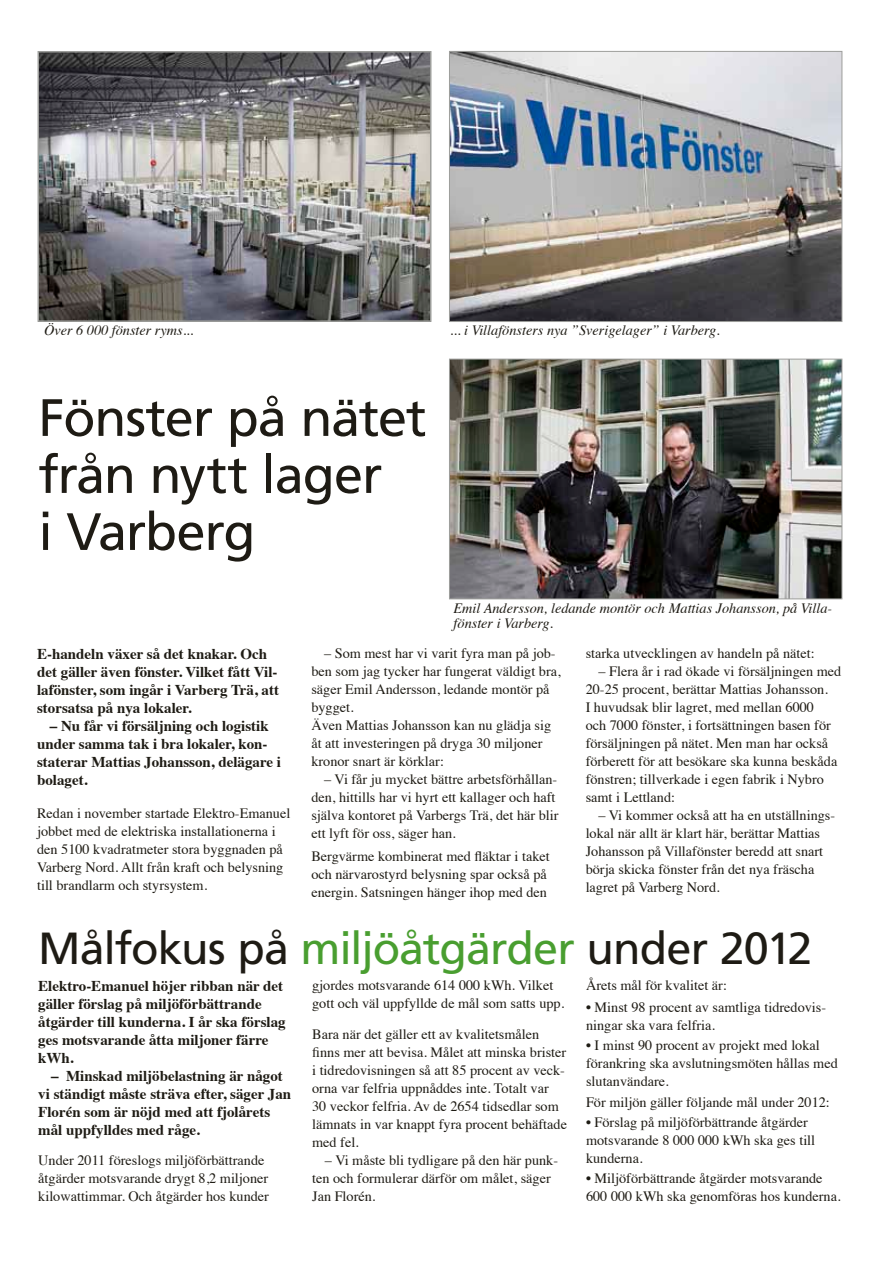
<style>
.page{position:relative;width:893px;height:1263px;background:#fff}
.page>*{position:absolute;margin:0;border:0;box-sizing:border-box;transform-origin:0 0}
.t1{font:52.5px/57px "Frutiger";letter-spacing:-.02em;color:#1e1b14}
.t2{font:45px "Frutiger";letter-spacing:-.025em;color:#1e1b14}
.t3{font:700 15px/18px "Times";color:#1e1b14}
.t4{font:14.25px/18px "Times";color:#1e1b14}
.t5{font:italic 14.25px/15px "Times";color:#1e1b14}
.s1{color:#499e30}
</style>
<div class="page">
<img style="left:451px;top:53px;width:389px;height:267px">
<div style="left:449px;top:51px;width:393px;height:271px;border:1px solid #9e9f9c"></div>
<img style="left:451px;top:361px;width:389px;height:236px">
<div style="left:449px;top:359px;width:393px;height:240px;border:1px solid #9e9f9c"></div>
<img style="left:41px;top:54px;width:387px;height:265px">
<div style="left:38px;top:51px;width:393px;height:271px;border:2px solid #9e9f9c"></div>
<p class="t5" style="left:44px;top:322px;width:151px">Över 6 000 fönster ryms...</p>
<p class="t5" style="left:450px;top:322px;width:271px">... i Villafönsters nya ”Sverigelager” i Varberg.</p>
<h1 class="t1" style="left:38px;top:389px;width:390px">Fönster på nätet från nytt lager<br>i Varberg</h1>
<p class="t5" style="left:454px;top:599px;width:380px">Emil Andersson, ledande montör och Mattias Johansson, på Villa&shy;fönster i Varberg.</p>
<p class="t3" style="left:37px;top:643px;width:243px">E-handeln växer så det knakar. Och det gäller även fönster. Vilket fått Vil&shy;lafönster, som ingår i Varberg Trä, att storsatsa på nya lokaler.</p>
<p class="t3" style="left:37px;top:715px;width:246px;text-indent:13px">– Nu får vi försäljning och logistik under samma tak i bra lokaler, kon&shy;staterar Mattias Johansson, delägare i bolaget.</p>
<p class="t4" style="left:37px;top:803px;width:255px">Redan i november startade Elektro-Emanuel jobbet med de elektriska installationerna i den 5100 kvadratmeter stora byggnaden på Varberg Nord. Allt från kraft och belysning till brandlarm och styrsystem.</p>
<p class="t4" style="left:311px;top:643px;width:251px;text-indent:13px">– Som mest har vi varit fyra man på job&shy;ben som jag tycker har fungerat väldigt bra, säger Emil Andersson, ledande montör på bygget.<br>Även Mattias Johansson kan nu glädja sig åt att investeringen på dryga 30 miljoner kronor snart är körklar:</p>
<p class="t4" style="left:311px;top:769px;width:249px;text-indent:13px">– Vi får ju mycket bättre arbetsförhållan&shy;den, hittills har vi hyrt ett kallager och haft själva kontoret på Varbergs Trä, det här blir ett lyft för oss, säger han.</p>
<p class="t4" style="left:311px;top:846px;width:240px">Bergvärme kombinerat med fläktar i taket och närvarostyrd belysning spar också på energin. Satsningen hänger ihop med den</p>
<p class="t4" style="left:586px;top:643px;width:231px">starka utvecklingen av handeln på nätet:</p>
<p class="t4" style="left:586px;top:661px;width:257px;text-indent:13px">– Flera år i rad ökade vi försäljningen med 20-25 procent, berättar Mattias Johansson.<br>I huvudsak blir lagret, med mellan 6000<br>och 7000 fönster, i fortsättningen basen för försäljningen på nätet. Men man har också förberett för att besökare ska kunna beskåda fönstren; tillverkade i egen fabrik i Nybro samt i Lettland:</p>
<p class="t4" style="left:586px;top:805px;width:251px;text-indent:13px">– Vi kommer också att ha en utställnings&shy;lokal när allt är klart här, berättar Mattias Johansson på Villafönster beredd att snart börja skicka fönster från det nya fräscha lagret på Varberg Nord.</p>
<h2 class="t2" style="left:38px;top:922px;width:776px">Målfokus på <span class="s1">miljöåtgärder</span> under 2012</h2>
<p class="t3" style="left:38px;top:975px;width:249px">Elektro-Emanuel höjer ribban när det gäller förslag på miljöförbättrande åtgärder till kunderna. I år ska förslag ges motsvarande åtta miljoner färre kWh.</p>
<p class="t3" style="left:38px;top:1065px;width:254px;text-indent:13px">– Minskad miljöbelastning är något vi ständigt måste sträva efter, säger Jan Florén som är nöjd med att fjolårets mål uppfylldes med råge.</p>
<p class="t4" style="left:38px;top:1150px;width:232px">Under 2011 föreslogs miljöförbättrande åtgärder motsvarande drygt 8,2 miljoner kilowattimmar. Och åtgärder hos kunder</p>
<p class="t4" style="left:312px;top:975px;width:254px">gjordes motsvarande 614 000 kWh. Vilket gott och väl uppfyllde de mål som satts upp.</p>
<p class="t4" style="left:312px;top:1024px;width:256px">Bara när det gäller ett av kvalitetsmålen finns mer att bevisa. Målet att minska brister i tidredovisningen så att 85 procent av veck&shy;orna var felfria uppnåddes inte. Totalt var<br>30 veckor felfria. Av de 2654 tidsedlar som lämnats in var knappt fyra procent behäftade med fel.</p>
<p class="t4" style="left:312px;top:1150px;width:247px;text-indent:13px">– Vi måste bli tydligare på den här punk&shy;ten och formulerar därför om målet, säger<br>Jan Florén.</p>
<p class="t4" style="left:586px;top:975px;width:142px">Årets mål för kvalitet är:</p>
<p class="t4" style="left:586px;top:997px;width:242px">• Minst 98 procent av samtliga tidredovis&shy;ningar ska vara felfria.</p>
<p class="t4" style="left:586px;top:1035px;width:253px">• I minst 90 procent av projekt med lokal förankring ska avslutningsmöten hållas med slutanvändare.</p>
<p class="t4" style="left:586px;top:1091px;width:245px">För miljön gäller följande mål under 2012:</p>
<p class="t4" style="left:586px;top:1112px;width:231px">• Förslag på miljöförbättrande åtgärder motsvarande 8 000 000 kWh ska ges till kunderna.</p>
<p class="t4" style="left:586px;top:1168px;width:256px">• Miljöförbättrande åtgärder motsvarande<br>600 000 kWh ska genomföras hos kunderna.</p>
</div>
